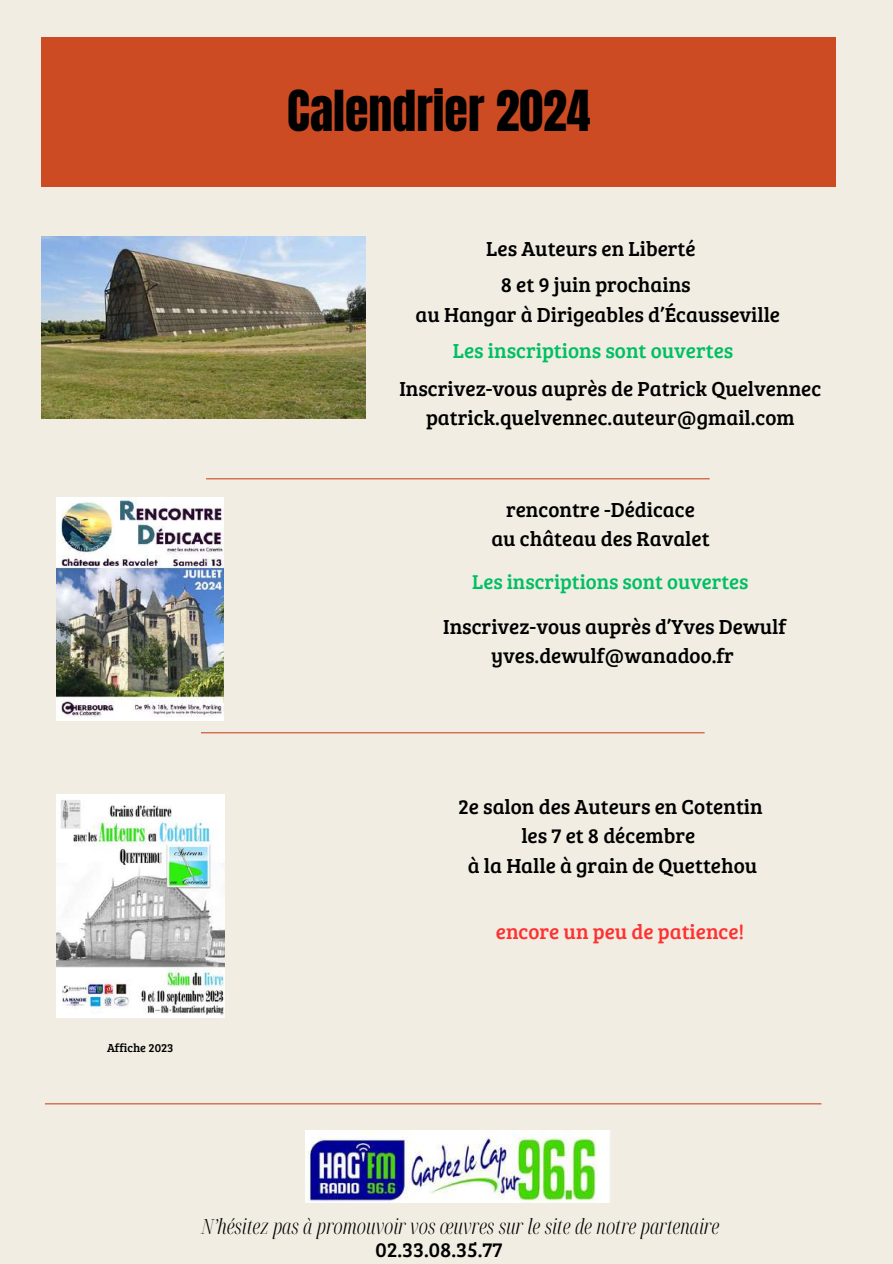
<style>
.page{position:relative;width:893px;height:1264px;background:#fff}
.page>*{position:absolute;margin:0;border:0;box-sizing:border-box;transform-origin:0 0}
.t1{font:48px "Anton";color:#000}
.t2{font:21px/29.2px "Bree Serif";color:#000;text-align:center}
.t3{font:italic 300 extra-condensed 21px "Noto Serif Display";color:#000}
.t4{font:21px "Bree Serif";color:#00bf63}
.t5{font:21px "Bree Serif";color:#ff3131}
.t6{font:20.7px "Bree Serif";color:#00bf63}
.t7{font:12px "Bree Serif";color:#000}
</style>
<div class="page">
<div style="left:0;top:0;width:892px;height:1263px;background:#f1ede2"></div>
<img style="left:42px;top:236px;width:324px;height:183px">
<div style="left:42px;top:37px;width:794px;height:150px;background:#cc4b23"></div>
<hr style="left:206px;top:478px;width:503px;height:1px;background:#cc4b23">
<hr style="left:201px;top:732px;width:503px;height:1px;background:#cc4b23">
<img style="left:57px;top:794px;width:167px;height:223px">
<img style="left:305px;top:1130px;width:305px;height:72px">
<hr style="left:45px;top:1103px;width:776px;height:1px;background:#cc4b23">
<img style="left:57px;top:497px;width:166px;height:223px">
<p class="t7" style="left:107px;top:1038px;width:68px">Affiche 2023</p>
<h1 class="t1" style="left:287px;top:76px;width:305px">Calendrier 2024</h1>
<p class="t2" style="left:486px;top:229px;width:211px;line-height:36.8px">Les Auteurs en Liberté<br>8 et 9 juin prochains</p>
<p class="t2" style="left:415px;top:299px;width:366px">au Hangar à Dirigeables d’Écausseville</p>
<p class="t4" style="left:453px;top:335px;width:282px">Les inscriptions sont ouvertes</p>
<p class="t2" style="left:399px;top:372px;width:423px">Inscrivez-vous auprès de Patrick Quelvennec patrick.quelvennec.auteur@gmail.com</p>
<p class="t2" style="left:491px;top:494px;width:220px">rencontre -Dédicace au château des Ravalet</p>
<p class="t6" style="left:472px;top:567px;width:278px">Les inscriptions sont ouvertes</p>
<p class="t2" style="left:443px;top:611px;width:344px">Inscrivez-vous auprès d’Yves Dewulf yves.dewulf@wanadoo.fr</p>
<p class="t2" style="left:458px;top:791px;width:306px">2e salon des Auteurs en Cotentin les 7 et 8 décembre<br>à la Halle à grain de Quettehou</p>
<p class="t5" style="left:496px;top:916px;width:250px">encore un peu de patience!</p>
<p class="t3" style="left:201px;top:1210px;width:519px">N’hésitez pas à promouvoir vos œuvres sur le site de notre partenaire</p>
<p class="t2" style="left:375px;top:1234px;width:128px">02.33.08.35.77</p>
</div>
